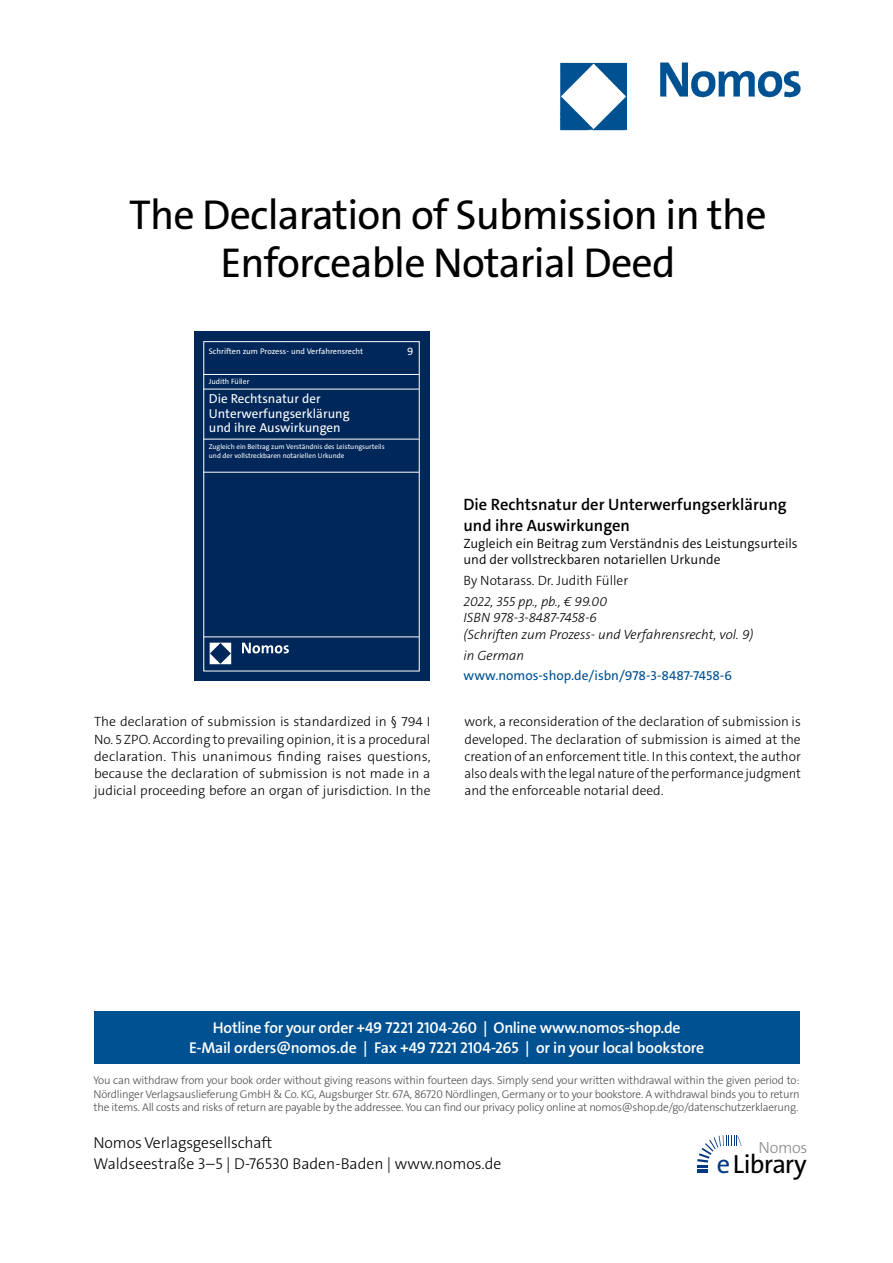
<style>
.page{position:relative;width:893px;height:1263px;background:#fff}
.page>*{position:absolute;margin:0;border:0;box-sizing:border-box;transform-origin:0 0}
.t1{font:42px/48px "The Sans Os F";letter-spacing:-.02em;color:#000;text-align:center}
.t2{font:26.4px "The Sans Os F";letter-spacing:-.03em;color:#000}
.t3{font:600 16.5px/21px "The Sans C5";color:#000}
.t4{font:300 16.2px "The Sans Os F";letter-spacing:-.02em;color:#87888a}
.t5{font:600 15.75px/21px "The Sans Os F";letter-spacing:-.02em;color:#fff;text-align:center}
.t6{font:300 15.75px/21px "The Sans Os F";color:#000}
.t7{font:300 13.5px/17.2px "The Sans C5";color:#000;text-align:justify}
.t8{font:italic 300 13.5px/16.5px "The Sans C5";color:#000}
.t9{font:300 13.5px/16.5px "The Sans C5";color:#000}
.t10{font:13.5px "The Sans C5";color:#005192}
.t11{font:13.05px/14.1px "The Sans C5";color:#fff}
.t12{font:300 11.25px/13.5px "The Sans Os F";letter-spacing:-.02em;color:#4b4b4d;text-align:justify}
.t13{font:10.8px "The Sans C5";color:#fff}
.t14{font:8.1px "The Sans C5";color:#fff}
.t15{font:7.65px "The Sans C5";color:#fff}
.t16{font:7.05px/8.4px "The Sans C5";color:#fff}
.s1{color:#003882}
</style>
<div class="page">
<div style="left:94px;top:1011px;width:705px;height:52px;background:#005192"></div>
<svg style="left:697px;top:1135px;width:45px;height:38px"></svg>
<img style="left:559px;top:62px;width:242px;height:69px">
<div style="left:194px;top:331px;width:236px;height:349px;background:#00275a"></div>
<hr style="left:203px;top:374px;width:216px;height:1px;background:#fff">
<hr style="left:203px;top:439px;width:216px;height:1px;background:#fff">
<hr style="left:203px;top:472px;width:216px;height:1px;background:#fff">
<hr style="left:203px;top:637px;width:216px;height:1px;background:#fff">
<svg style="left:242px;top:643px;width:47px;height:10px"></svg>
<svg style="left:210px;top:643px;width:21px;height:21px"></svg>
<hr style="left:203px;top:389px;width:216px;height:1px;background:#fff">
<h1 class="t1" style="left:129px;top:195px;width:639px">The Declaration of Submission in the<br>Enforceable Notarial Deed</h1>
<p class="t14" style="left:209px;top:346px;width:156px">Schriften zum Prozess- und Verfahrensrecht</p>
<p class="t13" style="left:407px;top:345px;width:8px">9</p>
<p class="t15" style="left:209px;top:376px;width:42px">Judith Füller</p>
<p class="t11" style="left:209px;top:392px;width:142px">Die Rechtsnatur der<br>Unterwerfungserklärung und ihre Auswirkungen</p>
<p class="t16" style="left:209px;top:443px;width:177px">Zugleich ein Beitrag zum Verständnis des Leistungsurteils und der vollstreckbaren notariellen Urkunde</p>
<p class="t3" style="left:463px;top:494px;width:325px">Die Rechtsnatur der Unterwerfungserklärung und ihre Auswirkungen</p>
<p class="t9" style="left:463px;top:535px;width:336px">Zugleich ein Beitrag zum Verständnis des Leistungsurteils und der vollstreckbaren notariellen Urkunde</p>
<p class="t7" style="left:463px;top:572px;width:166px">By Notarass. Dr. Judith Füller</p>
<p class="t8" style="left:463px;top:593px;width:291px">2022, 355 pp., pb., € 99.00<br>ISBN 978-3-8487-7458-6<br>(Schriften zum Prozess- und Verfahrensrecht, vol. 9)</p>
<p class="t8" style="left:463px;top:647px;width:62px">in German</p>
<p class="t10" style="left:463px;top:667px;width:270px">www.nomos-shop.de/isbn/978-3-8487-7458-6</p>
<p class="t7" style="left:94px;top:713px;width:338px">The declaration of submission is standardized in § 794 I No. 5 ZPO. According to prevailing opinion, it is a procedural declaration. This unanimous finding raises questions, because the declaration of submission is not made in a judicial proceeding before an organ of jurisdiction. In the</p>
<p class="t7" style="left:464px;top:713px;width:338px">work, a reconsideration of the declaration of submission is developed. The declaration of submission is aimed at the creation of an enforcement title. In this context, the author also deals with the legal nature of the performance judgment and the enforceable notarial deed.</p>
<p class="t5" style="left:189px;top:1017px;width:517px">Hotline for your order +49 7221 2104-260 | Online www.nomos-shop.de<br>E-Mail orders@nomos.de | Fax +49 7221 2104-265 | or in your local bookstore</p>
<p class="t12" style="left:94px;top:1074px;width:708px">You can withdraw from your book order without giving reasons within fourteen days. Simply send your written withdrawal within the given period to:<br>Nördlinger Verlagsauslieferung GmbH &amp; Co. KG, Augsburger Str. 67A, 86720 Nördlingen, Germany or to your bookstore. A withdrawal binds you to return the items. All costs and risks of return are payable by the addressee. You can find our privacy policy online at nomos@shop.de/go/datenschutzerklaerung.</p>
<p class="t6" style="left:94px;top:1133px;width:409px">Nomos Verlagsgesellschaft<br>Waldseestraße 3–5 | D-76530 Baden-Baden | www.nomos.de</p>
<p class="t4" style="left:758px;top:1137px;width:51px">Nomos</p>
<h2 class="t2" style="left:717px;top:1153px;width:91px"><span class="s1">e</span>Library</h2>
</div>
